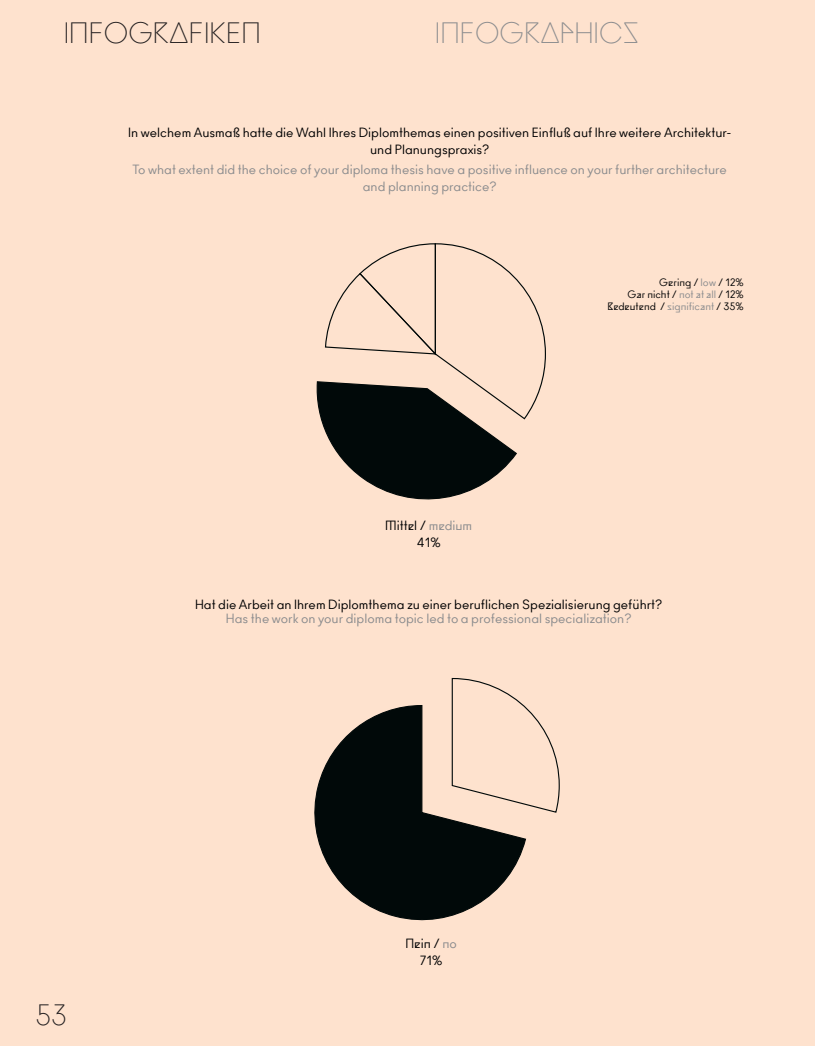
<style>
.page{position:relative;width:815px;height:1046px;background:#fff}
.page>*{position:absolute;margin:0;border:0;box-sizing:border-box;transform-origin:0 0}
.TITEL_22pt{font:300 27.5px "Ano Angular";color:#231f20}
.TITEL_22pt-2{font:300 27.5px "Ano Angular";color:#8b8c8e}
.INTRO{font:12.5px/16.9px "Ano";color:#000001;text-align:center}
.INTRO-2{font:12.5px/16.9px "Ano";color:#8b8c8e;text-align:center}
.INTRO-3{font:12.5px "Ano Angular";color:#000001}
.INTRO-4{font:10px "Ano Angular";color:#000001}
.s1{color:#8b8c8e}
</style>
<div class="page">
<div style="left:0;top:0;width:815px;height:1045px;background:#fee2ce"></div>
<svg style="left:451px;top:677px;width:109px;height:136px"></svg>
<svg style="left:314px;top:704px;width:213px;height:217px"></svg>
<svg style="left:316px;top:243px;width:230px;height:257px"></svg>
<p class="TITEL_22pt" style="left:64px;top:17px;width:198px">INFOGRAFIKEN</p>
<p class="TITEL_22pt-2" style="left:435px;top:17px;width:206px">INFOGRAPHICS</p>
<p class="INTRO" style="left:128px;top:124px;width:604px">In welchem Ausmaß hatte die Wahl Ihres Diplomthemas einen positiven Einfluß auf Ihre weitere Architektur&shy;und Planungspraxis?</p>
<p class="INTRO-2" style="left:133px;top:161px;width:596px">To what extent did the choice of your diploma thesis have a positive influence on your further architecture and planning practice?</p>
<p class="INTRO-3" style="left:385px;top:518px;width:89px">Mittel / <span class="s1">medium</span></p>
<p class="INTRO-3" style="left:417px;top:535px;width:26px">41%</p>
<p class="INTRO-4" style="left:659px;top:276px;width:86px">Gering / <span class="s1">low</span> / 12%</p>
<p class="INTRO-4" style="left:628px;top:288px;width:118px">Gar nicht / <span class="s1">not at all</span> / 12%</p>
<p class="INTRO-4" style="left:607px;top:300px;width:138px">Bedeutend / <span class="s1">significant</span> / 35%</p>
<p class="INTRO" style="left:195px;top:596px;width:469px">Hat die Arbeit an Ihrem Diplomthema zu einer beruflichen Spezialisierung geführt?</p>
<p class="INTRO-2" style="left:226px;top:610px;width:407px">Has the work on your diploma topic led to a professional specialization?</p>
<h1 class="TITEL_22pt" style="left:35px;top:998px;width:33px">53</h1>
<p class="INTRO-3" style="left:405px;top:935px;width:53px">Nein / <span class="s1">no</span></p>
<p class="INTRO-3" style="left:420px;top:952px;width:24px">71%</p>
</div>
